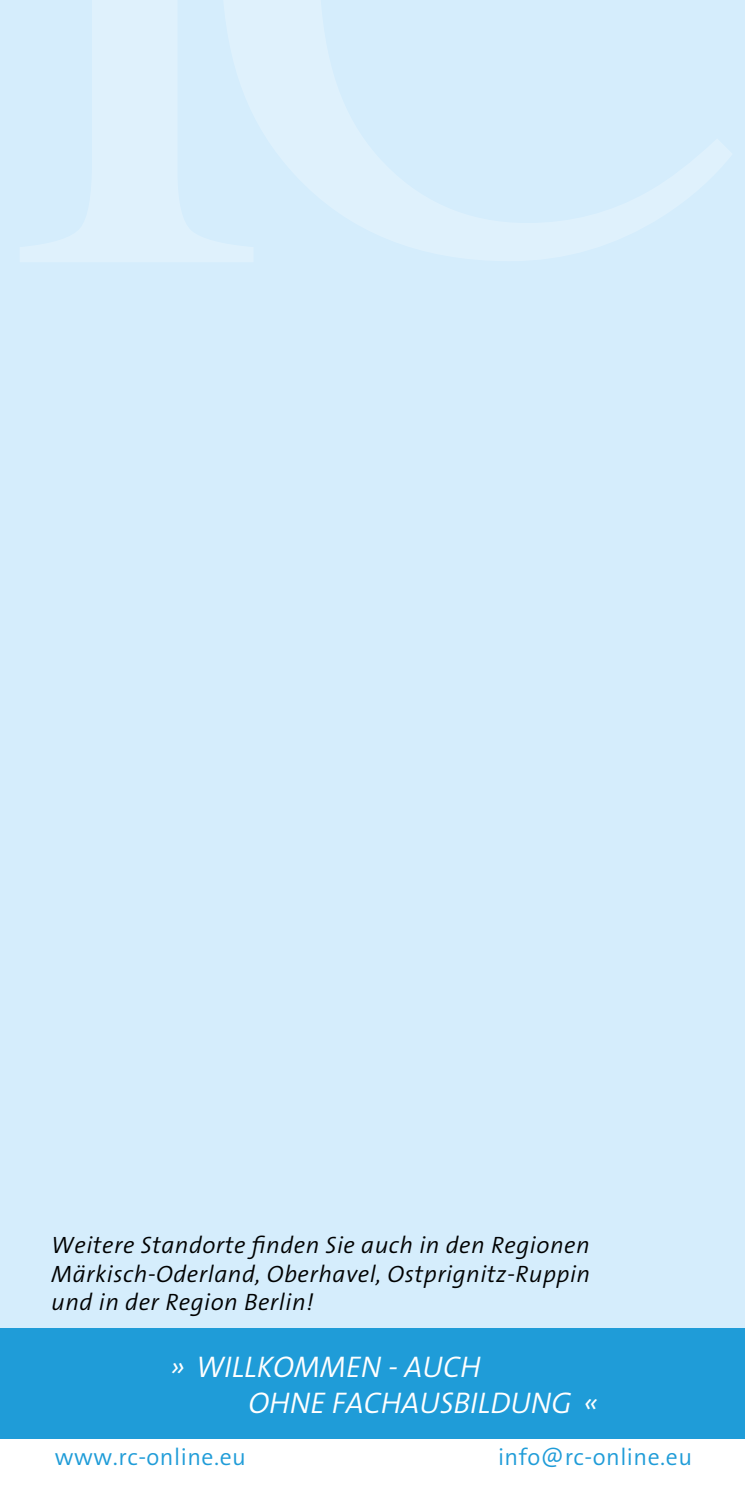
<style>
.page{position:relative;width:745px;height:1489px;background:#fff}
.page>*{position:absolute;margin:0;border:0;box-sizing:border-box;transform-origin:0 0}
.t1{font:italic 300 30px/36px "The Sans Os F";color:#fff}
.t2{font:italic 300 23.75px/28.5px "The Sans Os F";letter-spacing:.02em;color:#000101;text-align:justify}
.t3{font:300 23.75px "The Sans Os F";letter-spacing:.02em;color:#1f9cd8}
</style>
<div class="page">
<div style="left:0;top:0;width:744px;height:1433px;background:#d5edfc"></div>
<div style="left:0;top:1328px;width:744px;height:110px;background:#1f9cd8"></div>
<p class="t2" style="left:51px;top:1231px;width:540px">Weitere Standorte finden Sie auch in den Regionen Märkisch-Oderland, Oberhavel, Ostprignitz-Ruppin und in der Region Berlin!</p>
<p class="t1" style="left:248px;top:1349px;width:351px;text-indent:-78px">» WILLKOMMEN - AUCH<br>OHNE FACHAUSBILDUNG «</p>
<p class="t3" style="left:55px;top:1441px;width:192px">www.rc-online.eu</p>
<p class="t3" style="left:497px;top:1441px;width:195px">info@rc-online.eu</p>
</div>
